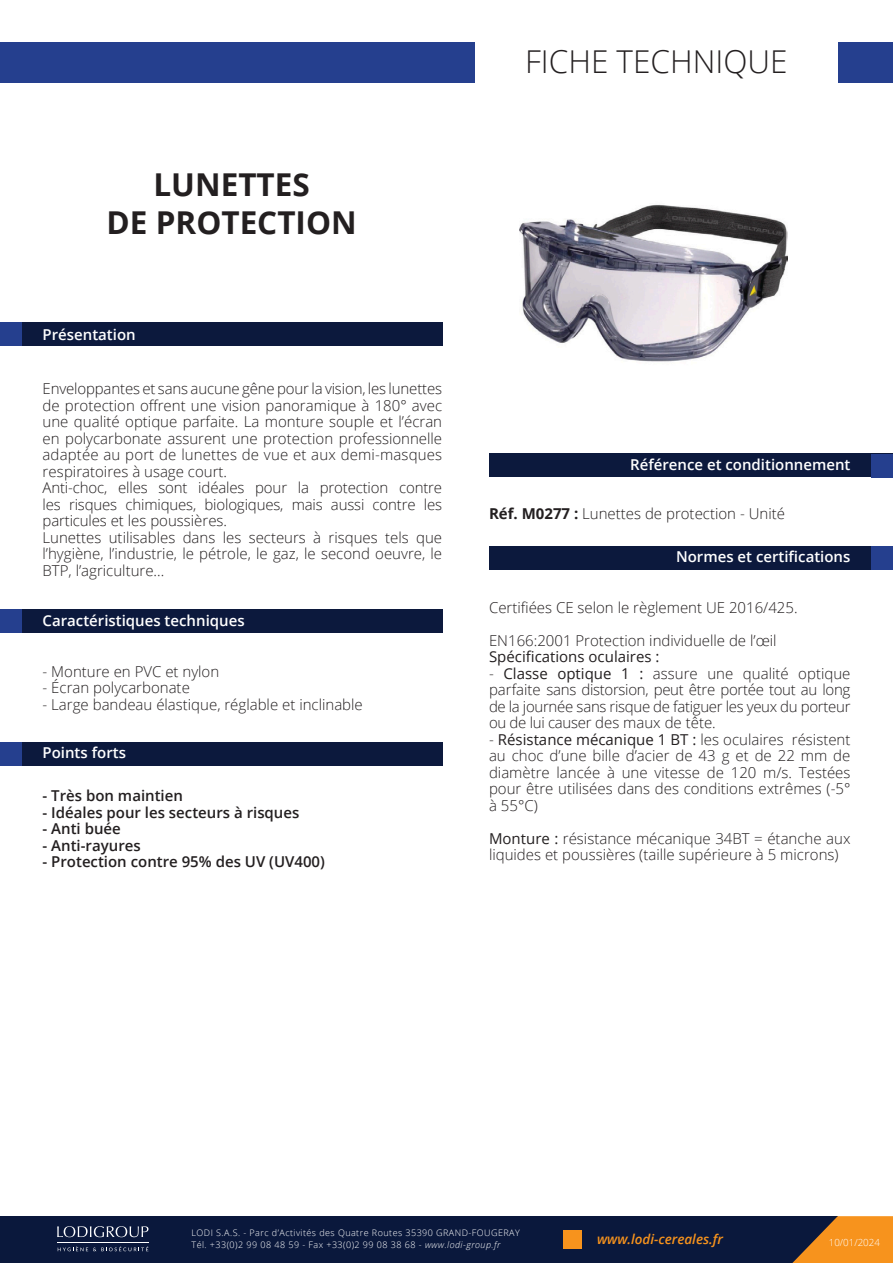
<style>
.page{position:relative;width:893px;height:1263px;background:#fff}
.page>*{position:absolute;margin:0;border:0;box-sizing:border-box;transform-origin:0 0}
.t1{font:700 31.5px/37.8px "Open Sans";color:#231f20;text-align:center}
.t2{font:300 31.5px "Open Sans";color:#231f20}
.t3{font:300 15px/16.5px "Open Sans";color:#231f20}
.t4{font:600 15px "Open Sans";color:#231f20}
.t5{font:600 15px "Open Sans";color:#fff}
.t6{font:15px "Open Sans";color:#231f20}
.t7{font:italic 600 13.5px "Open Sans";color:#f7931d}
.t8{font:300 9.75px "Open Sans";color:#fff}
.t9{font:300 9px/12px "Open Sans";letter-spacing:.05em;color:#fff}
.s1{font-weight:700}
.s2{font-weight:400}
.s3{font-style:italic}
</style>
<div class="page">
<div style="left:0;top:1216px;width:838px;height:47px;background:#0a183c"></div>
<svg style="left:792px;top:1216px;width:101px;height:47px"></svg>
<svg style="left:57px;top:1226px;width:91px;height:11px"></svg>
<svg style="left:58px;top:1246px;width:90px;height:5px"></svg>
<hr style="left:57px;top:1242px;width:91px;height:1px;background:#fff">
<div style="left:563px;top:1230px;width:19px;height:19px;background:#f7931d"></div>
<div style="left:0;top:42px;width:475px;height:41px;background:#253f8e"></div>
<div style="left:839px;top:42px;width:54px;height:41px;background:#253f8e"></div>
<div style="left:489px;top:454px;width:404px;height:23px;background:#0c193d"></div>
<div style="left:0;top:323px;width:442px;height:23px;background:#0c193d"></div>
<div style="left:0;top:323px;width:21px;height:23px;background:#253f8e"></div>
<div style="left:872px;top:454px;width:21px;height:23px;background:#253f8e"></div>
<div style="left:0;top:609px;width:442px;height:24px;background:#0c193d"></div>
<div style="left:0;top:609px;width:21px;height:24px;background:#253f8e"></div>
<div style="left:0;top:742px;width:442px;height:23px;background:#0c193d"></div>
<div style="left:0;top:742px;width:21px;height:23px;background:#253f8e"></div>
<img style="left:520px;top:204px;width:267px;height:158px">
<div style="left:489px;top:547px;width:404px;height:23px;background:#0c193d"></div>
<div style="left:872px;top:547px;width:21px;height:23px;background:#253f8e"></div>
<h1 class="t1" style="left:107px;top:165px;width:252px">LUNETTES<br>DE PROTECTION</h1>
<p class="t5" style="left:43px;top:324px;width:95px">Présentation</p>
<p class="t3" style="left:43px;top:380px;width:401px">Enveloppantes et sans aucune gêne pour la vision, les lunettes de protection offrent une vision panoramique à 180° avec une qualité optique parfaite. La monture souple et l’écran en polycarbonate assurent une protection professionnelle adaptée au port de lunettes de vue et aux demi-masques respiratoires à usage court.<br>Anti-choc, elles sont idéales pour la protection contre les risques chimiques, biologiques, mais aussi contre les particules et les poussières.<br>Lunettes utilisables dans les secteurs à risques tels que l’hygiène, l’industrie, le pétrole, le gaz, le second oeuvre, le BTP, l’agriculture...</p>
<p class="t5" style="left:43px;top:610px;width:204px">Caractéristiques techniques</p>
<p class="t3" style="left:43px;top:663px;width:178px">- Monture en PVC et nylon</p>
<p class="t3" style="left:43px;top:679px;width:149px">- Écran polycarbonate</p>
<p class="t3" style="left:43px;top:696px;width:322px">- Large bandeau élastique, réglable et inclinable</p>
<p class="t5" style="left:43px;top:742px;width:85px">Points forts</p>
<p class="t4" style="left:43px;top:785px;width:142px">- Très bon maintien</p>
<p class="t4" style="left:43px;top:802px;width:258px">- Idéales pour les secteurs à risques</p>
<p class="t4" style="left:43px;top:818px;width:80px">- Anti buée</p>
<p class="t4" style="left:43px;top:835px;width:100px">- Anti-rayures</p>
<p class="t4" style="left:43px;top:851px;width:284px">- Protection contre 95% des UV (UV400)</p>
<h1 class="t2" style="left:525px;top:40px;width:264px">FICHE TECHNIQUE</h1>
<p class="t5" style="left:630px;top:454px;width:222px">Référence et conditionnement</p>
<p class="t3" style="left:489px;top:505px;width:297px"><span class="s1">Réf. M0277 :</span> Lunettes de protection - Unité</p>
<p class="t5" style="left:676px;top:547px;width:176px">Normes et certifications</p>
<p class="t3" style="left:489px;top:599px;width:310px">Certifiées CE selon le règlement UE 2016/425.</p>
<p class="t3" style="left:489px;top:632px;width:289px">EN166:2001 Protection individuelle de l’œil</p>
<p class="t6" style="left:489px;top:646px;width:172px">Spécifications oculaires :</p>
<p class="t3" style="left:489px;top:665px;width:363px;text-align:justify">- <span class="s2">Classe optique 1 :</span> assure une qualité optique parfaite sans distorsion, peut être portée tout au long de la journée sans risque de fatiguer les yeux du porteur ou de lui causer des maux de tête.</p>
<p class="t3" style="left:489px;top:731px;width:363px;text-align:justify">- <span class="s2">Résistance mécanique 1 BT :</span> les oculaires résistent au choc d’une bille d’acier de 43 g et de 22 mm de diamètre lancée à une vitesse de 120 m/s. Testées pour être utilisées dans des conditions extrêmes (-5° à 55°C)</p>
<p class="t3" style="left:489px;top:830px;width:363px"><span class="s2">Monture :</span> résistance mécanique 34BT = étanche aux liquides et poussières (taille supérieure à 5 microns)</p>
<p class="t9" style="left:192px;top:1227px;width:330px">LODI S.A.S. - Parc d’Activités des Quatre Routes 35390 GRAND-FOUGERAY<br>Tél. +33(0)2 99 08 48 59 - Fax +33(0)2 99 08 38 68 - <span class="s3">www.lodi-group.fr</span></p>
<p class="t7" style="left:597px;top:1230px;width:127px">www.lodi-cereales.fr</p>
<p class="t8" style="left:829px;top:1236px;width:53px">10/01/2024</p>
</div>
